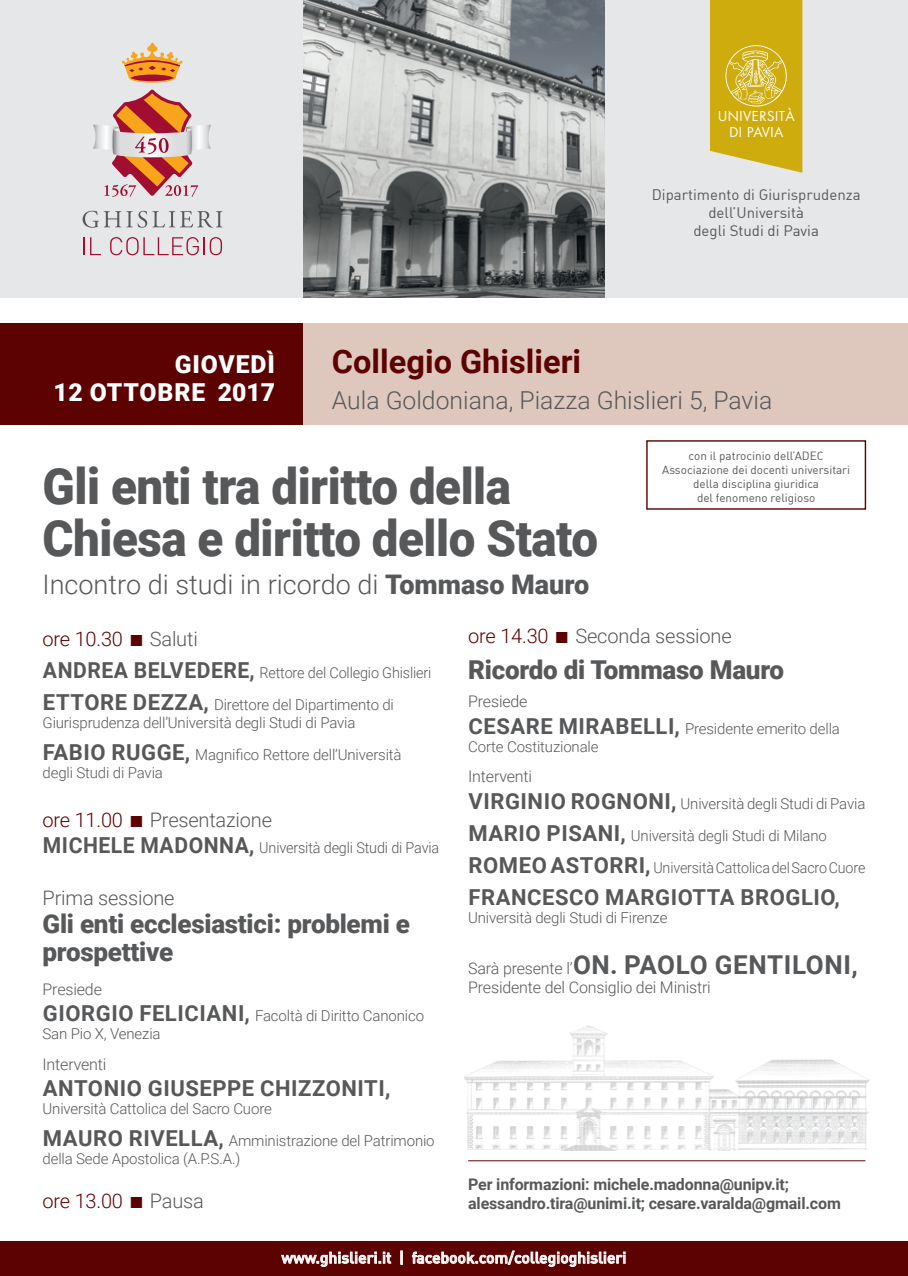
<style>
.page{position:relative;width:908px;height:1276px;background:#fff}
.page>*{position:absolute;margin:0;border:0;box-sizing:border-box;transform-origin:0 0}
.t1{font:900 50px/52px "Roboto";letter-spacing:-.01em;color:#57585a;scale:.95 1}
.t2{font:700 32.5px "Roboto";color:#5c0202}
.t3{font:300 27px "Roboto";color:#57585a}
.t4{font:900 26px/28px "Roboto";letter-spacing:-.01em;color:#57585a}
.t5{font:700 26px "Roboto";letter-spacing:.025em;color:#57585a}
.t6{font:300 24.7px "Roboto";color:#57585a}
.t7{font:900 24.7px/27.3px "Roboto";letter-spacing:.035em;color:#fff;text-align:right}
.t8{font:700 22px "Roboto";letter-spacing:.025em;color:#57585a}
.t9{font:300 20px "Roboto";letter-spacing:-.01em;color:#57585a}
.t10{font:300 20px "Roboto";letter-spacing:-.01em;color:#5c0202}
.t11{font:700 16px/19.2px "Roboto";letter-spacing:-.01em;color:#57585a}
.t12{font:300 16px "Roboto";letter-spacing:-.01em;color:#57585a}
.t13{font:500 15.6px "DIN";color:#fff}
.t14{font:300 15px/32.1px "Roboto";letter-spacing:-.01em;color:#57585a}
.t15{font:300 15px/32.1px "Roboto";letter-spacing:-.01em;color:#57585a;scale:.96 1}
.t16{font:15px/18px "DIN Regular Alternate";color:#57585a;text-align:center}
.t17{font:13.3px/15.9px "Futura";letter-spacing:.04em;color:#fff;text-align:center}
.t18{font:11.7px/14px "DIN Regular Alternate";color:#57585a;text-align:center}
.s1{font-weight:900}
.s2{color:#57585a}
.s3{font-weight:700;font-size:22px}
.s4{color:#5c0202}
.s5{font-weight:300;font-size:16px}
</style>
<div class="page">
<div style="left:0;top:1242px;width:907px;height:34px;background:#5c0202"></div>
<svg style="left:281px;top:1251px;width:110px;height:16px"></svg>
<svg style="left:400px;top:1250px;width:2px;height:14px"></svg>
<svg style="left:411px;top:1250px;width:214px;height:17px"></svg>
<div style="left:0;top:323px;width:303px;height:101px;background:#5c0202"></div>
<div style="left:0;top:0;width:907px;height:298px;background:#e6e7e9"></div>
<svg style="left:83px;top:211px;width:139px;height:17px"></svg>
<svg style="left:83px;top:237px;width:1px;height:18px"></svg>
<svg style="left:90px;top:237px;width:11px;height:18px"></svg>
<svg style="left:110px;top:237px;width:112px;height:18px"></svg>
<svg style="left:122px;top:43px;width:60px;height:40px"></svg>
<svg style="left:93px;top:89px;width:118px;height:108px"></svg>
<img style="left:303px;top:0;width:301px;height:297px">
<div style="left:303px;top:323px;width:604px;height:101px;background:#dec8be"></div>
<hr style="left:468px;top:1160px;width:397px;height:1px;background:#5c0202">
<svg style="left:710px;top:0;width:92px;height:173px;background:#d2b327"></svg>
<div style="left:646px;top:440px;width:219px;height:70px;border:1px solid #5c0202"></div>
<img style="left:464px;top:1025px;width:406px;height:125px">
<p class="t17" style="left:717px;top:109px;width:78px">UNIVERSITÀ<br>DI PAVIA</p>
<p class="t16" style="left:651px;top:185px;width:210px">Dipartimento di Giurisprudenza dell’Università<br>degli Studi di Pavia</p>
<h3 class="t7" style="left:53px;top:350px;width:223px">GIOVEDÌ<br>12 OTTOBRE 2017</h3>
<h2 class="t2" style="left:332px;top:339px;width:250px">Collegio Ghislieri</h2>
<h3 class="t6" style="left:332px;top:382px;width:441px">Aula Goldoniana, Piazza Ghislieri 5, Pavia</h3>
<p class="t18" style="left:662px;top:448px;width:189px">con il patrocinio dell’ADEC<br>Associazione dei docenti universitari della disciplina giuridica<br>del fenomeno religioso</p>
<h1 class="t1" style="left:43px;top:458px;width:586px">Gli enti tra diritto della<br>Chiesa e diritto dello Stato</h1>
<h3 class="t3" style="left:43px;top:565px;width:548px">Incontro di studi in ricordo di <span class="s1">Tommaso Mauro</span></h3>
<h3 class="t10" style="left:43px;top:624px;width:157px">ore 10.30 ■ <span class="s2">Saluti</span></h3>
<p class="t15" style="left:43px;top:656px;width:406px"><span class="s3">ANDREA BELVEDERE,</span> Rettore del Collegio Ghislieri<br><span class="s3">ETTORE DEZZA,</span> Direttore del Dipartimento di</p>
<p class="t14" style="left:43px;top:706px;width:360px">Giurisprudenza dell’Università degli Studi di Pavia<br><span class="s3">FABIO RUGGE,</span> Magnifico Rettore dell’Università</p>
<p class="t14" style="left:43px;top:756px;width:122px">degli Studi di Pavia</p>
<h3 class="t9" style="left:43px;top:805px;width:231px"><span class="s4">ore 11.00</span> <span class="s4">■</span> Presentazione</h3>
<p class="t15" style="left:43px;top:831px;width:414px"><span class="s3">MICHELE MADONNA,</span> Università degli Studi di Pavia</p>
<h3 class="t9" style="left:43px;top:884px;width:133px">Prima sessione</h3>
<h3 class="t4" style="left:43px;top:909px;width:369px">Gli enti ecclesiastici: problemi e prospettive</h3>
<p class="t12" style="left:43px;top:977px;width:61px">Presiede</p>
<p class="t14" style="left:43px;top:1006px;width:383px;line-height:18px"><span class="s3">GIORGIO FELICIANI,</span> Facoltà di Diritto Canonico<br>San Pio X, Venezia</p>
<p class="t12" style="left:43px;top:1052px;width:65px">Interventi</p>
<h3 class="t8" style="left:43px;top:1072px;width:349px">ANTONIO GIUSEPPE CHIZZONITI,</h3>
<p class="t14" style="left:43px;top:1092px;width:393px">Università Cattolica del Sacro Cuore<br><span class="s3">MAURO RIVELLA,</span> Amministrazione del Patrimonio</p>
<p class="t14" style="left:43px;top:1142px;width:199px">della Sede Apostolica (A.P.S.A.)</p>
<h3 class="t10" style="left:43px;top:1187px;width:163px">ore 13.00 ■ <span class="s2">Pausa</span></h3>
<h3 class="t9" style="left:468px;top:621px;width:265px"><span class="s4">ore 14.30</span> <span class="s4">■</span> Seconda sessione</h3>
<h3 class="t4" style="left:468px;top:655px;width:317px">Ricordo di Tommaso Mauro</h3>
<p class="t12" style="left:468px;top:690px;width:61px">Presiede</p>
<p class="t14" style="left:468px;top:718px;width:373px;line-height:18px"><span class="s3">CESARE MIRABELLI,</span> Presidente emerito della<br>Corte Costituzionale</p>
<p class="t12" style="left:468px;top:765px;width:65px">Interventi</p>
<p class="t14" style="left:468px;top:786px;width:398px"><span class="s3">VIRGINIO ROGNONI,</span> Università degli Studi di Pavia<br><span class="s3">MARIO PISANI,</span> Università degli Studi di Milano<br><span class="s3">ROMEO ASTORRI,</span> Università Cattolica del Sacro Cuore</p>
<h3 class="t8" style="left:468px;top:881px;width:372px">FRANCESCO MARGIOTTA BROGLIO,</h3>
<p class="t14" style="left:468px;top:901px;width:201px">Università degli Studi di Firenze</p>
<h3 class="t5" style="left:468px;top:946px;width:391px"><span class="s5">Sarà presente l’</span>ON. PAOLO GENTILONI,</h3>
<p class="t12" style="left:468px;top:976px;width:244px">Presidente del Consiglio dei Ministri</p>
<p class="t11" style="left:468px;top:1173px;width:374px">Per informazioni: michele.madonna@unipv.it; alessandro.tira@unimi.it; cesare.varalda@gmail.com</p>
<p class="t13" style="left:281px;top:1247px;width:346px">www.ghislieri.it | facebook.com/collegioghislieri</p>
</div>
